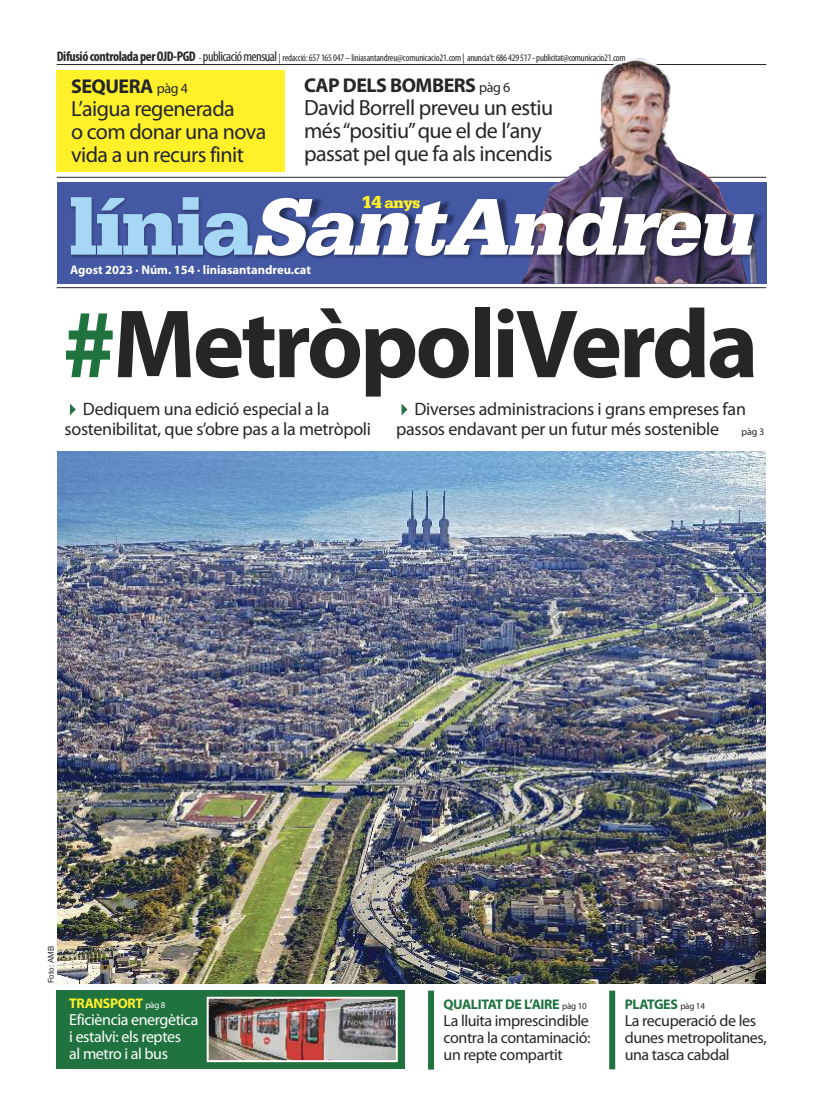
<style>
.page{position:relative;width:823px;height:1106px;background:#fff}
.page>*{position:absolute;margin:0;border:0;box-sizing:border-box;transform-origin:0 0}
.t1{font:700 98px "Myriad Pro";letter-spacing:-.035em;color:#272526}
.t2{font:italic 900 85px "Serifa";color:#fff}
.t3{font:22px/23px "Myriad Pro";letter-spacing:-.025em;color:#272526}
.t4{font:22px/23px "Myriad Pro";letter-spacing:-.025em;color:#23252b}
.t5{font:700 20px "Myriad Pro";letter-spacing:-.025em;color:#272526}
.t6{font:700 20px "Myriad Pro";letter-spacing:-.025em;color:#23252b}
.t7{font:18px/20px "Myriad Pro";letter-spacing:-.015em;color:#272526}
.t8{font:16px/17px "Myriad Pro";letter-spacing:-.025em;color:#272526;text-align:justify}
.t9{font:16px/17px "Myriad Pro";letter-spacing:-.025em;color:#fff}
.t10{font:900 15.7px "Serifa";color:#fff029}
.t11{font:700 14px "Myriad Pro";letter-spacing:-.025em;color:#20723f}
.t12{font:700 14px "Myriad Pro";letter-spacing:-.025em;color:#fff029}
.t13{font:700 12.5px "Myriad Pro";color:#fff}
.t14{font:condensed 10px "Myriad Pro";letter-spacing:-.025em;color:#272526}
.t15{font:8px "Arial";color:#272526}
.s1{font-weight:700;font-size:14px}
.s2{font-size:14px}
.s3{font-weight:400;font-size:14px}
.s4{font-size:18.4px}
.s5{font-style:normal;color:#a6d8f6}
.s6{color:#20723f}
.s7{font-size:10px}
.s8{font-weight:400;font-size:9px;color:#fff}
.s9{font-weight:400;font-size:9px;color:#272526}
</style>
<div class="page">
<hr style="left:57px;top:64px;width:708px;height:1px;background:#23252b">
<hr style="left:57px;top:177px;width:708px;height:1px;background:#23252b">
<img style="left:520px;top:58px;width:236px;height:123px">
<img style="left:56px;top:181px;width:711px;height:108px">
<img style="left:57px;top:452px;width:707px;height:531px">
<div style="left:56px;top:990px;width:349px;height:79px;background:#20723f"></div>
<div style="left:428px;top:990px;width:6px;height:79px;background:#20723f"></div>
<div style="left:609px;top:990px;width:6px;height:79px;background:#20723f"></div>
<img style="left:209px;top:999px;width:185px;height:60px">
<div style="left:206px;top:996px;width:191px;height:66px;border:2px solid #fff"></div>
<div style="left:56px;top:70px;width:228px;height:102px;background:#fff029"></div>
<p class="t14" style="left:57px;top:54px;width:570px"><span class="s1">DifusiócontroladaperOJD-PGD</span> -<span class="s2">publicaciómensual</span> | redacció:657165047–liniasantandreu@comunicacio21.com| anuncia’t:686429517-publicitat@comunicacio21.com</p>
<p class="t6" style="left:71px;top:78px;width:118px">SEQUERA <span class="s3">pàg 4</span></p>
<p class="t4" style="left:71px;top:98px;width:197px">L’aigua regenerada<br>o com donar una nova vida a un recurs finit</p>
<p class="t5" style="left:304px;top:78px;width:208px">CAP DELS BOMBERS <span class="s3">pàg 6</span></p>
<p class="t3" style="left:304px;top:98px;width:250px">David Borrell preveu un estiu més“positiu”que el de l’any passat pel que fa als incendis</p>
<p class="t10" style="left:361px;top:194px;width:60px"><span class="s4">14</span> anys</p>
<h2 class="t2" style="left:69px;top:177px;width:706px"><span class="s5">l í n i a</span> SantAndreu</h2>
<p class="t13" style="left:70px;top:265px;width:242px">Agost 2023 · Núm. 154 · liniasantandreu.cat</p>
<h1 class="t1" style="left:62px;top:307px;width:697px"><span class="s6">#</span>MetròpoliVerda</h1>
<p class="t7" style="left:65px;top:400px;width:308px"><span class="s6">✔</span> Dediquem una edició especial a la sostenibilitat, que s’obre pas a la metròpoli</p>
<p class="t7" style="left:396px;top:400px;width:369px"><span class="s6">✔</span> Diverses administracions i grans empreses fan passos endavant per un futur més sostenible <span class="s7">pàg 3</span></p>
<p class="t15" style="left:46px;top:983px;width:39px;rotate:-90deg">Foto: AMB</p>
<p class="t12" style="left:69px;top:998px;width:98px">TRANSPORT <span class="s8">pàg 8</span></p>
<p class="t9" style="left:69px;top:1012px;width:131px">Eficiència energètica i estalvi: els reptes<br>al metro i al bus</p>
<p class="t11" style="left:443px;top:998px;width:144px">QUALITAT DE L’AIRE <span class="s9">pàg 10</span></p>
<p class="t8" style="left:443px;top:1013px;width:148px">La lluita imprescindible contra la contaminació: un repte compartit</p>
<p class="t11" style="left:624px;top:998px;width:82px">PLATGES <span class="s9">pàg 14</span></p>
<p class="t8" style="left:624px;top:1013px;width:143px;text-align:left">La recuperació de les dunes metropolitanes, una tasca cabdal</p>
</div>
